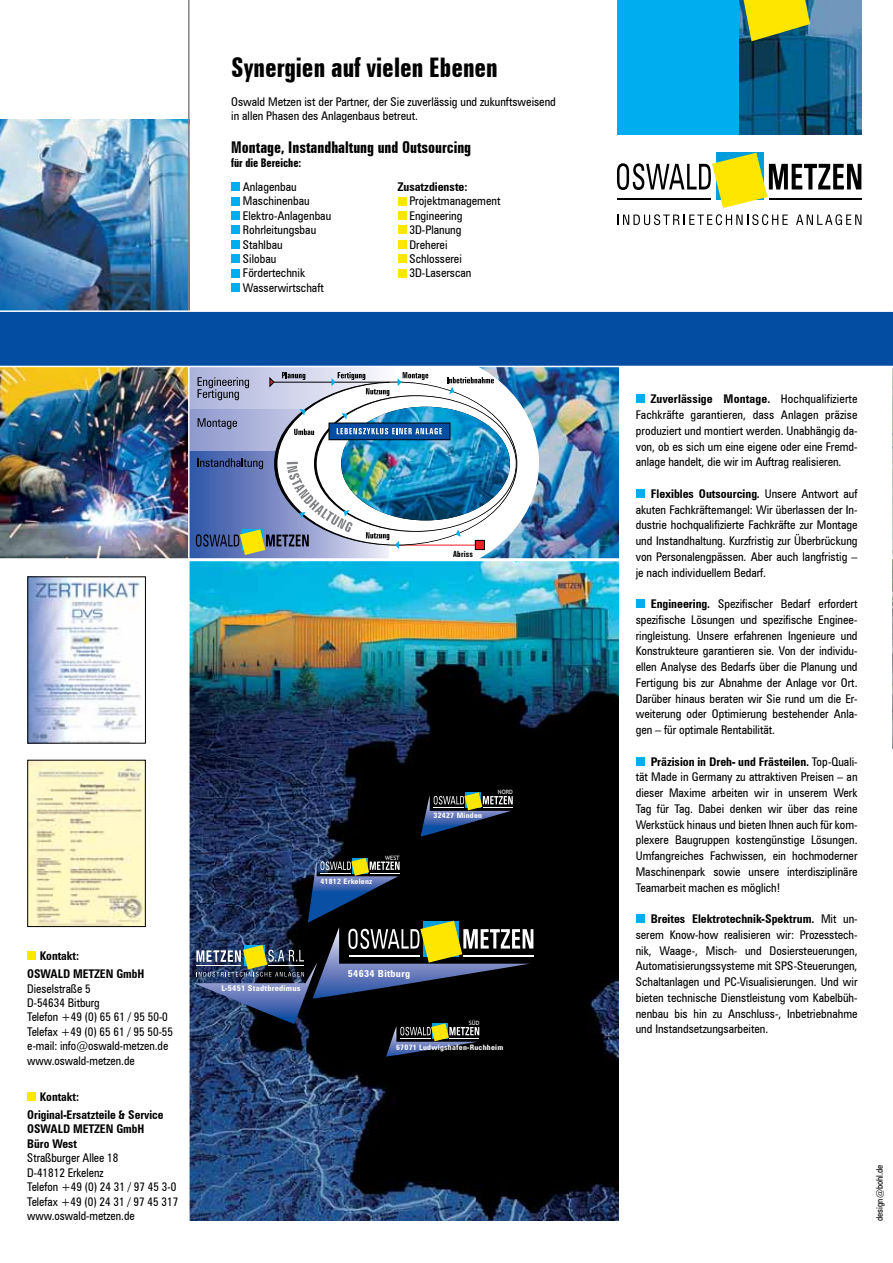
<style>
.page{position:relative;width:893px;height:1263px;background:#fff}
.page>*{position:absolute;margin:0;border:0;box-sizing:border-box;transform-origin:0 0}
.t1{font:700 extra-condensed 27px "Zurich BT";color:#000}
.t2{font:700 extra-condensed 16.2px "Zurich BT";color:#000}
.t3{font:condensed 12px/15.8px "Zurich BT";color:#000}
.t4{font:700 condensed 12px/18px "Zurich BT";color:#000}
.t5{font:700 extra-condensed 12px "Zurich BT";color:#000}
.t6{font:700 condensed 9.75px "Zurich BT";letter-spacing:.03em;color:#fff;scale:1.07 1}
.t7{font:condensed 9px "Zurich BT";color:#000}
.t8{font:700 extra-condensed 8.4px "Zurich BT";letter-spacing:.03em;color:#000}
.t9{font:700 condensed 7.95px "Zurich BT";letter-spacing:.03em;color:#fff;scale:1.07 1}
.t10{font:700 condensed 7.5px "Zurich BT";letter-spacing:.03em;color:#fff;scale:1.07 1}
.t11{font:6px "Trebuchet MS";color:#fff}
.s1{font-weight:700}
</style>
<div class="page">
<svg style="left:891px;top:311px;width:2px;height:438px"></svg>
<img style="left:29px;top:762px;width:115px;height:163px">
<div style="left:27px;top:760px;width:119px;height:167px;border:1px solid #000"></div>
<img style="left:29px;top:578px;width:112px;height:163px">
<div style="left:27px;top:576px;width:119px;height:167px;border:1px solid #000"></div>
<div style="left:231px;top:182px;width:9px;height:9px;background:#00aeef"></div>
<div style="left:231px;top:197px;width:9px;height:8px;background:#00aeef"></div>
<div style="left:231px;top:211px;width:9px;height:9px;background:#00aeef"></div>
<div style="left:231px;top:226px;width:9px;height:8px;background:#00aeef"></div>
<div style="left:231px;top:240px;width:9px;height:9px;background:#00aeef"></div>
<div style="left:231px;top:254px;width:9px;height:9px;background:#00aeef"></div>
<div style="left:231px;top:269px;width:9px;height:8px;background:#00aeef"></div>
<div style="left:231px;top:283px;width:9px;height:9px;background:#00aeef"></div>
<div style="left:398px;top:197px;width:8px;height:8px;background:#ffe600"></div>
<div style="left:398px;top:211px;width:8px;height:9px;background:#ffe600"></div>
<div style="left:398px;top:226px;width:8px;height:8px;background:#ffe600"></div>
<div style="left:398px;top:240px;width:8px;height:9px;background:#ffe600"></div>
<div style="left:398px;top:254px;width:8px;height:9px;background:#ffe600"></div>
<div style="left:398px;top:269px;width:8px;height:8px;background:#ffe600"></div>
<div style="left:27px;top:951px;width:9px;height:9px;background:#ffe600"></div>
<img style="left:740px;top:0;width:121px;height:134px">
<svg style="left:744px;top:0;width:66px;height:41px;background:#c1c01e"></svg>
<div style="left:617px;top:0;width:121px;height:134px;background:#00aeef"></div>
<svg style="left:617px;top:153px;width:244px;height:55px"></svg>
<hr style="left:617px;top:198px;width:94px;height:2px;background:#000">
<hr style="left:769px;top:198px;width:92px;height:2px;background:#000">
<svg style="left:617px;top:214px;width:171px;height:11px"></svg>
<svg style="left:796px;top:214px;width:65px;height:11px"></svg>
<div style="left:27px;top:1092px;width:9px;height:9px;background:#ffe600"></div>
<img style="left:0;top:119px;width:188px;height:191px">
<hr style="left:188px;top:0;width:2px;height:311px;background:#808285">
<div style="left:636px;top:395px;width:8px;height:8px;background:#00aeef"></div>
<div style="left:636px;top:489px;width:8px;height:9px;background:#00aeef"></div>
<div style="left:636px;top:599px;width:8px;height:9px;background:#00aeef"></div>
<div style="left:636px;top:757px;width:8px;height:8px;background:#00aeef"></div>
<div style="left:636px;top:914px;width:8px;height:9px;background:#00aeef"></div>
<img style="left:190px;top:561px;width:429px;height:660px">
<img style="left:539px;top:367px;width:79px;height:191px">
<div style="left:168px;top:366px;width:227px;height:44px;background:#acb4db"></div>
<div style="left:168px;top:450px;width:227px;height:109px;background:#305ba9"></div>
<div style="left:168px;top:409px;width:228px;height:42px;background:#8f99cd"></div>
<img style="left:196px;top:367px;width:343px;height:191px">
<img style="left:0;top:367px;width:188px;height:191px">
<div style="left:0;top:311px;width:891px;height:55px;background:#034ea2"></div>
<hr style="left:0;top:558px;width:621px;height:3px;background:#fff">
<hr style="left:0;top:310px;width:891px;height:2px;background:#fff">
<hr style="left:0;top:366px;width:891px;height:1px;background:#fff">
<hr style="left:188px;top:366px;width:2px;height:897px;background:#fff">
<svg style="left:421px;top:792px;width:92px;height:45px;background:#313b43"></svg>
<hr style="left:434px;top:807px;width:30px;height:1px;background:#fff">
<hr style="left:483px;top:807px;width:30px;height:1px;background:#fff">
<svg style="left:194px;top:858px;width:339px;height:199px;background:#262e3a"></svg>
<hr style="left:400px;top:1038px;width:31px;height:1px;background:#fff">
<hr style="left:449px;top:1038px;width:30px;height:1px;background:#fff">
<h1 class="t1" style="left:231px;top:52px;width:268px">Synergien auf vielen Ebenen</h1>
<p class="t3" style="left:231px;top:94px;width:326px;line-height:14.4px">Oswald Metzen ist der Partner, der Sie zuverlässig und zukunftsweisend in allen Phasen des Anlagenbaus betreut.</p>
<h2 class="t2" style="left:231px;top:138px;width:241px">Montage, Instandhaltung und Outsourcing</h2>
<p class="t5" style="left:231px;top:156px;width:72px">für die Bereiche:</p>
<p class="t3" style="left:243px;top:179px;width:90px;line-height:14.4px">Anlagenbau<br>Maschinenbau<br>Elektro-Anlagenbau<br>Rohrleitungsbau<br>Stahlbau<br>Silobau<br>Fördertechnik<br>Wasserwirtschaft</p>
<p class="t4" style="left:398px;top:178px;width:71px">Zusatzdienste:</p>
<p class="t3" style="left:409px;top:194px;width:93px;line-height:14.4px">Projektmanagement<br>Engineering<br>3D-Planung<br>Dreherei<br>Schlosserei<br>3D-Laserscan</p>
<p class="t8" style="left:453px;top:549px;width:22px">Abriss</p>
<p class="t4" style="left:27px;top:947px;width:119px;text-indent:13px">Kontakt:<br>OSWALD METZEN GmbH</p>
<p class="t3" style="left:27px;top:981px;width:147px;line-height:14.4px">Dieselstraße 5<br>D-54634 Bitburg<br>Telefon +49 (0) 65 61 / 95 50-0<br>Telefax +49 (0) 65 61 / 95 50-55 e-mail: info@oswald-metzen.de www.oswald-metzen.de</p>
<p class="t4" style="left:27px;top:1087px;width:138px;text-indent:13px">Kontakt:<br>Original-Ersatzteile &amp; Service</p>
<p class="t4" style="left:27px;top:1122px;width:119px;line-height:14.4px">OSWALD METZEN GmbH<br>Büro West</p>
<p class="t3" style="left:27px;top:1151px;width:153px;line-height:14.4px">Straßburger Allee 18<br>D-41812 Erkelenz<br>Telefon +49 (0) 24 31 / 97 45 3-0<br>Telefax +49 (0) 24 31 / 97 45 317 www.oswald-metzen.de</p>
<p class="t10" style="left:320px;top:876px;width:50px">41812 Erkelenz</p>
<p class="t11" style="left:385px;top:854px;width:16px">WEST</p>
<p class="t10" style="left:434px;top:811px;width:47px">32427 Minden</p>
<p class="t11" style="left:498px;top:788px;width:16px">NORD</p>
<p class="t9" style="left:221px;top:983px;width:75px">L-5451 Stadtbredimus</p>
<p class="t6" style="left:348px;top:967px;width:60px">54634 Bitburg</p>
<p class="t11" style="left:469px;top:1019px;width:12px">SÜD</p>
<p class="t10" style="left:396px;top:1043px;width:102px">67071 Ludwigshafen-Ruchheim</p>
<p class="t3" style="left:636px;top:391px;width:223px;text-align:justify;text-indent:15px"><span class="s1">Zuverlässige Montage.</span> Hochqualifizierte Fachkräfte garantieren, dass Anlagen präzise produziert und montiert werden. Unabhängig da&shy;von, ob es sich um eine eigene oder eine Fremd&shy;anlage handelt, die wir im Auftrag realisieren.</p>
<p class="t3" style="left:636px;top:485px;width:223px;text-align:justify;text-indent:15px"><span class="s1">Flexibles Outsourcing.</span> Unsere Antwort auf akuten Fachkräftemangel: Wir überlassen der In&shy;dustrie hochqualifizierte Fachkräfte zur Montage und Instandhaltung. Kurzfristig zur Überbrückung von Personalengpässen. Aber auch langfristig – je nach individuellem Bedarf.</p>
<p class="t3" style="left:636px;top:596px;width:223px;text-align:justify;text-indent:15px"><span class="s1">Engineering.</span> Spezifischer Bedarf erfordert spezifische Lösungen und spezifische Enginee&shy;ringleistung. Unsere erfahrenen Ingenieure und Konstrukteure garantieren sie. Von der individu&shy;ellen Analyse des Bedarfs über die Planung und Fertigung bis zur Abnahme der Anlage vor Ort.<br>Darüber hinaus beraten wir Sie rund um die Er&shy;weiterung oder Optimierung bestehender Anla&shy;gen – für optimale Rentabilität.</p>
<p class="t3" style="left:636px;top:753px;width:223px;text-align:justify;text-indent:15px"><span class="s1">Präzision in Dreh- und Frästeilen.</span> Top-Quali&shy;tät Made in Germany zu attraktiven Preisen – an dieser Maxime arbeiten wir in unserem Werk Tag für Tag. Dabei denken wir über das reine Werkstück hinaus und bieten Ihnen auch für kom&shy;plexere Baugruppen kostengünstige Lösungen.<br>Umfangreiches Fachwissen, ein hochmoderner Maschinenpark sowie unsere interdisziplinäre Teamarbeit machen es möglich!</p>
<p class="t3" style="left:636px;top:911px;width:223px;text-align:justify;text-indent:15px"><span class="s1">Breites Elektrotechnik-Spektrum.</span> Mit un&shy;serem Know-how realisieren wir: Prozesstech&shy;nik, Waage-, Misch- und Dosiersteuerungen, Automatisierungssysteme mit SPS-Steuerungen, Schaltanlagen und PC-Visualisierungen. Und wir bieten technische Dienstleistung vom Kabelbüh&shy;nenbau bis hin zu Anschluss-, Inbetriebnahme und Instandsetzungsarbeiten.</p>
<p class="t7" style="left:874px;top:1221px;width:58px;rotate:-90deg">design@bohl.de</p>
</div>
